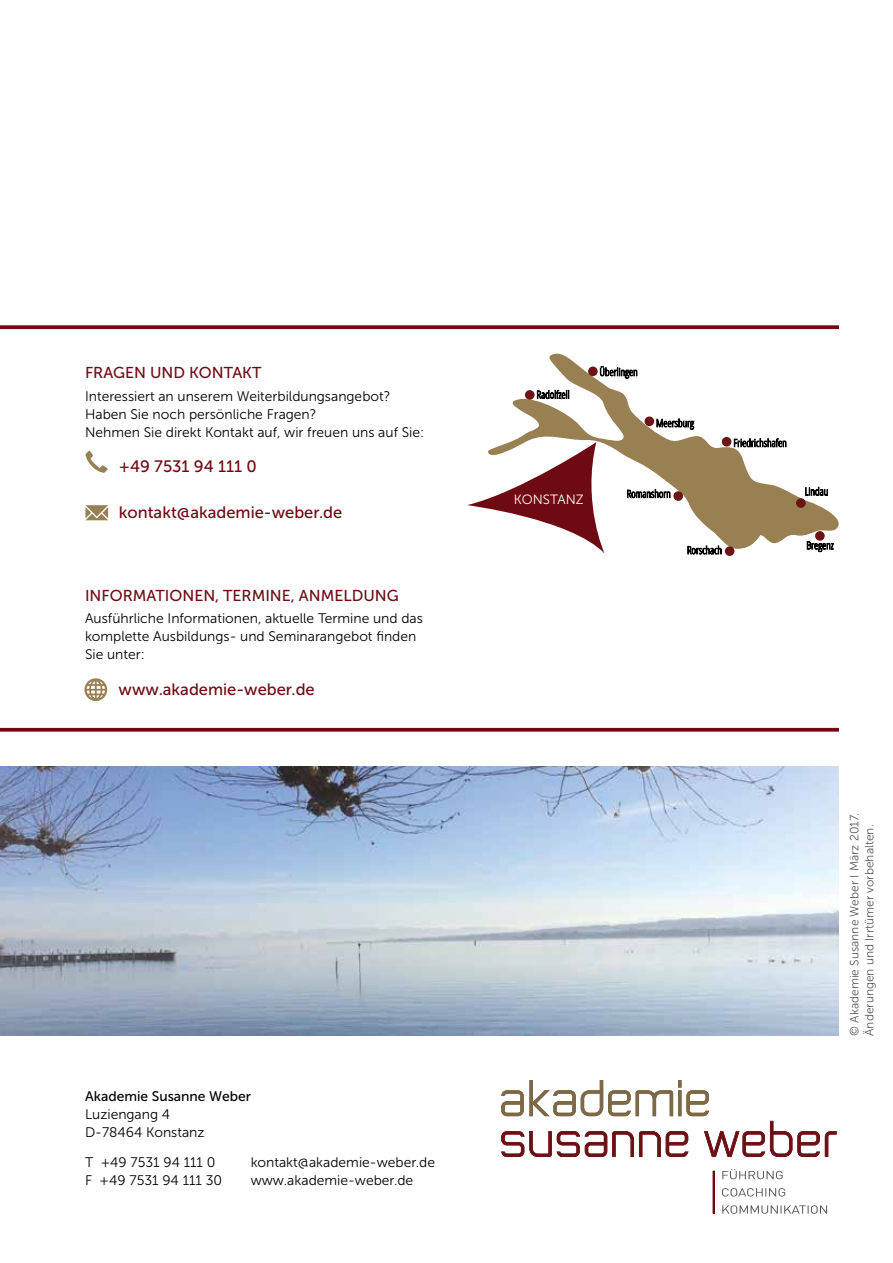
<style>
.page{position:relative;width:893px;height:1263px;background:#fff}
.page>*{position:absolute;margin:0;border:0;box-sizing:border-box;transform-origin:0 0}
.t1{font:16.5px "Museo Sans 500";color:#6e0a12}
.t2{font:15.75px "Museo Sans 500";color:#6e0a12}
.t3{font:13.8px/18px "Museo Sans 300";color:#000}
.t4{font:13.8px "Museo Sans 500";color:#000}
.t5{font:13.35px "Museo Sans 300";color:#fff}
.t6{font:12px/15px "Museo Sans 300";color:#58595b}
</style>
<div class="page">
<img style="left:0;top:767px;width:839px;height:269px">
<svg style="left:510px;top:353px;width:329px;height:196px"></svg>
<div style="left:588px;top:367px;width:10px;height:9px;background:#6d1416;border-radius:50%"></div>
<div style="left:645px;top:416px;width:9px;height:10px;background:#6d1416;border-radius:50%"></div>
<div style="left:722px;top:437px;width:9px;height:9px;background:#6d1416;border-radius:50%"></div>
<div style="left:796px;top:498px;width:10px;height:10px;background:#6d1416;border-radius:50%"></div>
<div style="left:815px;top:531px;width:10px;height:10px;background:#6d1416;border-radius:50%"></div>
<div style="left:673px;top:491px;width:10px;height:10px;background:#6d1416;border-radius:50%"></div>
<div style="left:725px;top:546px;width:9px;height:10px;background:#6d1416;border-radius:50%"></div>
<div style="left:525px;top:390px;width:10px;height:10px;background:#6d1416;border-radius:50%"></div>
<svg style="left:627px;top:489px;width:43px;height:9px"></svg>
<svg style="left:687px;top:546px;width:34px;height:8px"></svg>
<svg style="left:807px;top:541px;width:27px;height:11px"></svg>
<svg style="left:537px;top:390px;width:32px;height:9px"></svg>
<svg style="left:600px;top:366px;width:37px;height:13px"></svg>
<svg style="left:657px;top:418px;width:37px;height:12px"></svg>
<svg style="left:734px;top:438px;width:52px;height:9px"></svg>
<svg style="left:805px;top:487px;width:23px;height:9px"></svg>
<svg style="left:467px;top:442px;width:137px;height:111px"></svg>
<svg style="left:0;top:325px;width:839px;height:4px;background:#791d24"></svg>
<svg style="left:85px;top:451px;width:23px;height:22px"></svg>
<svg style="left:85px;top:505px;width:23px;height:15px"></svg>
<svg style="left:84px;top:678px;width:23px;height:23px"></svg>
<svg style="left:0;top:728px;width:839px;height:4px;background:#7a1f26"></svg>
<svg style="left:501px;top:1080px;width:336px;height:77px"></svg>
<svg style="left:722px;top:1205px;width:105px;height:9px"></svg>
<svg style="left:722px;top:1188px;width:63px;height:8px"></svg>
<svg style="left:722px;top:1169px;width:61px;height:10px"></svg>
<hr style="left:713px;top:1171px;width:2px;height:43px;background:#6e0a12">
<p class="t2" style="left:85px;top:364px;width:178px">FRAGEN UND KONTAKT</p>
<p class="t3" style="left:85px;top:387px;width:341px">Interessiert an unserem Weiterbildungsangebot?<br>Haben Sie noch persönliche Fragen?<br>Nehmen Sie direkt Kontakt auf, wir freuen uns auf Sie:</p>
<p class="t1" style="left:119px;top:458px;width:139px">+49 7531 94 111 0</p>
<p class="t1" style="left:119px;top:504px;width:225px">kontakt@akademie-weber.de</p>
<p class="t2" style="left:85px;top:587px;width:315px">INFORMATIONEN, TERMINE, ANMELDUNG</p>
<p class="t3" style="left:85px;top:609px;width:339px">Ausführliche Informationen, aktuelle Termine und das komplette Ausbildungs- und Seminarangebot finden<br>Sie unter:</p>
<p class="t1" style="left:119px;top:680px;width:198px">www.akademie-weber.de</p>
<p class="t5" style="left:514px;top:492px;width:71px">KONSTANZ</p>
<p class="t4" style="left:85px;top:1089px;width:168px">Akademie Susanne Weber</p>
<p class="t3" style="left:85px;top:1106px;width:121px">Luziengang 4<br>D-78464 Konstanz</p>
<p class="t3" style="left:85px;top:1154px;width:139px">T +49 7531 94 111 0<br>F +49 7531 94 111 30</p>
<p class="t3" style="left:251px;top:1154px;width:186px">kontakt@akademie-weber.de www.akademie-weber.de</p>
<p class="t6" style="left:847px;top:1036px;width:224px;rotate:-90deg">© Akademie Susanne Weber I März 2017.<br>Änderungen und Irrtümer vorbehalten.</p>
</div>
